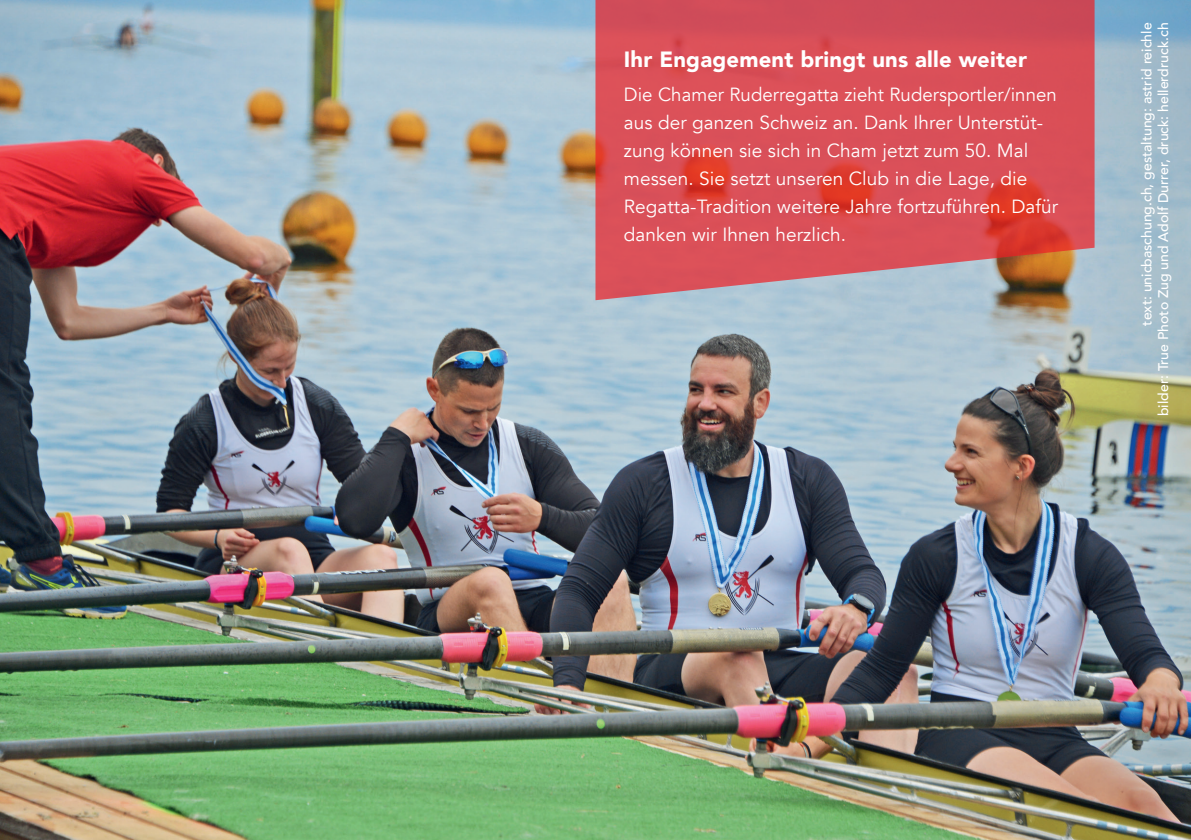
<style>
.page{position:relative;width:1191px;height:840px;background:#fff}
.page>*{position:absolute;margin:0;border:0;box-sizing:border-box;transform-origin:0 0}
.t1{font:900 22px "Avenir";letter-spacing:.01em;color:#fff}
.t2{font:19px/28px "Avenir";letter-spacing:.005em;color:#fff}
.t3{font:500 14px/16.8px "Avenir";color:#fff;text-align:right}
</style>
<div class="page">
<img style="left:0;top:0;width:1191px;height:839px">
<svg style="left:595px;top:0;width:499px;height:300px;background:#d4555c"></svg>
<p class="t1" style="left:624px;top:41px;width:405px">Ihr Engagement bringt uns alle weiter</p>
<p class="t2" style="left:624px;top:81px;width:436px">Die Chamer Ruderregatta zieht Rudersportler/innen aus der ganzen Schweiz an. Dank Ihrer Unterstüt&shy;zung können sie sich in Cham jetzt zum 50. Mal messen. Sie setzt unseren Club in die Lage, die Regatta-Tradition weitere Jahre fortzuführen. Dafür danken wir Ihnen herzlich.</p>
<p class="t3" style="left:1137px;top:416px;width:394px;rotate:-90deg">text: unicbaschung.ch, gestaltung: astrid reichle<br>bilder: True Photo Zug und Adolf Durrer, druck: hellerdruck.ch</p>
</div>
